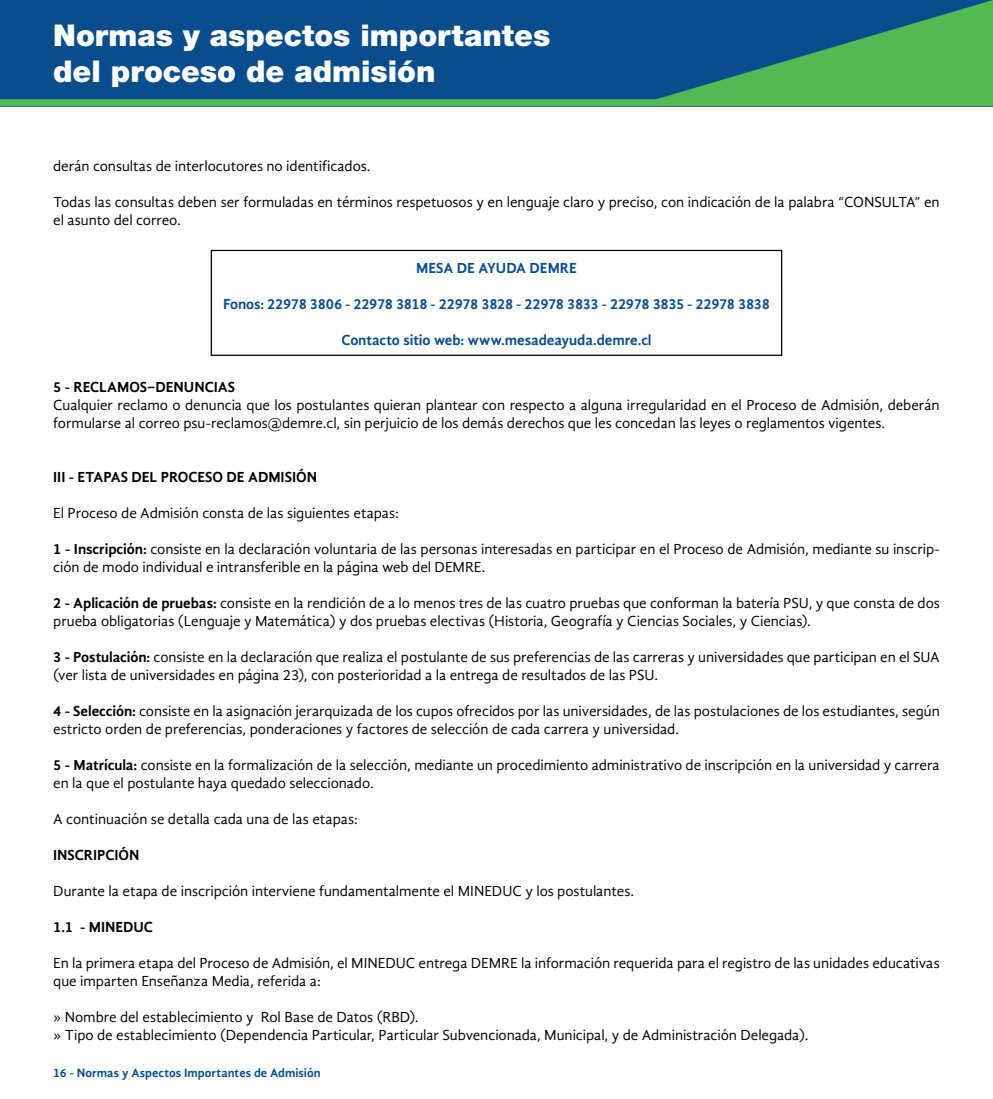
<style>
.page{position:relative;width:993px;height:1099px;background:#fff}
.page>*{position:absolute;margin:0;border:0;box-sizing:border-box;transform-origin:0 0}
.t1{font:900 30px/36px "Helvetica Neue LT Std";color:#fff}
.t2{font:15px/18px "Gandhi Sans";letter-spacing:-.005em;color:#000}
.t3{font:700 15px "Gandhi Sans";letter-spacing:-.015em;color:#094d8d}
.t4{font:700 15px "Gandhi Sans";color:#000}
.t5{font:700 12.5px "Gandhi Sans";letter-spacing:.005em;color:#094d8d}
.s1{font-weight:700}
</style>
<div class="page">
<svg style="left:0;top:0;width:992px;height:106px;background:#19647f"></svg>
<div style="left:211px;top:250px;width:571px;height:106px;border:1px solid #000"></div>
<h1 class="t1" style="left:53px;top:17px;width:498px">Normas y aspectos importantes del proceso de admisión</h1>
<p class="t2" style="left:53px;top:157px;width:319px">derán consultas de interlocutores no identificados.</p>
<p class="t2" style="left:53px;top:193px;width:887px">Todas las consultas deben ser formuladas en términos respetuosos y en lenguaje claro y preciso, con indicación de la palabra “CONSULTA” en el asunto del correo.</p>
<p class="t3" style="left:416px;top:259px;width:162px">MESA DE AYUDA DEMRE</p>
<p class="t3" style="left:223px;top:295px;width:548px">Fonos: 22978 3806 - 22978 3818 - 22978 3828 - 22978 3833 - 22978 3835 - 22978 3838</p>
<p class="t3" style="left:341px;top:331px;width:312px">Contacto sitio web: www.mesadeayuda.demre.cl</p>
<p class="t4" style="left:53px;top:378px;width:183px">5 - RECLAMOS−DENUNCIAS</p>
<p class="t2" style="left:53px;top:395px;width:887px">Cualquier reclamo o denuncia que los postulantes quieran plantear con respecto a alguna irregularidad en el Proceso de Admisión, deberán formularse al correo psu-reclamos@demre.cl, sin perjuicio de los demás derechos que les concedan las leyes o reglamentos vigentes.</p>
<p class="t4" style="left:53px;top:468px;width:265px">III - ETAPAS DEL PROCESO DE ADMISIÓN</p>
<p class="t2" style="left:53px;top:503px;width:347px">El Proceso de Admisión consta de las siguientes etapas:</p>
<p class="t2" style="left:53px;top:539px;width:887px"><span class="s1">1 - Inscripción:</span> consiste en la declaración voluntaria de las personas interesadas en participar en el Proceso de Admisión, mediante su inscrip&shy;ción de modo individual e intransferible en la página web del DEMRE.</p>
<p class="t2" style="left:53px;top:593px;width:887px"><span class="s1">2 - Aplicación de pruebas:</span> consiste en la rendición de a lo menos tres de las cuatro pruebas que conforman la batería PSU, y que consta de dos prueba obligatorias (Lenguaje y Matemática) y dos pruebas electivas (Historia, Geografía y Ciencias Sociales, y Ciencias).</p>
<p class="t2" style="left:53px;top:647px;width:887px"><span class="s1">3 - Postulación:</span> consiste en la declaración que realiza el postulante de sus preferencias de las carreras y universidades que participan en el SUA (ver lista de universidades en página 23), con posterioridad a la entrega de resultados de las PSU.</p>
<p class="t2" style="left:53px;top:701px;width:887px"><span class="s1">4 - Selección:</span> consiste en la asignación jerarquizada de los cupos ofrecidos por las universidades, de las postulaciones de los estudiantes, según estricto orden de preferencias, ponderaciones y factores de selección de cada carrera y universidad.</p>
<p class="t2" style="left:53px;top:755px;width:887px"><span class="s1">5 - Matrícula:</span> consiste en la formalización de la selección, mediante un procedimiento administrativo de inscripción en la universidad y carrera en la que el postulante haya quedado seleccionado.</p>
<p class="t2" style="left:53px;top:809px;width:306px">A continuación se detalla cada una de las etapas:</p>
<p class="t4" style="left:53px;top:846px;width:88px">INSCRIPCIÓN</p>
<p class="t2" style="left:53px;top:881px;width:582px">Durante la etapa de inscripción interviene fundamentalmente el MINEDUC y los postulantes.</p>
<p class="t4" style="left:53px;top:918px;width:101px">1.1 - MINEDUC</p>
<p class="t2" style="left:53px;top:953px;width:887px">En la primera etapa del Proceso de Admisión, el MINEDUC entrega DEMRE la información requerida para el registro de las unidades educativas que imparten Enseñanza Media, referida a:</p>
<p class="t2" style="left:53px;top:1007px;width:367px">» Nombre del establecimiento y Rol Base de Datos (RBD).</p>
<p class="t2" style="left:53px;top:1025px;width:756px">» Tipo de establecimiento (Dependencia Particular, Particular Subvencionada, Municipal, y de Administración Delegada).</p>
<p class="t5" style="left:53px;top:1065px;width:269px">16 - Normas y Aspectos Importantes de Admisión</p>
</div>
